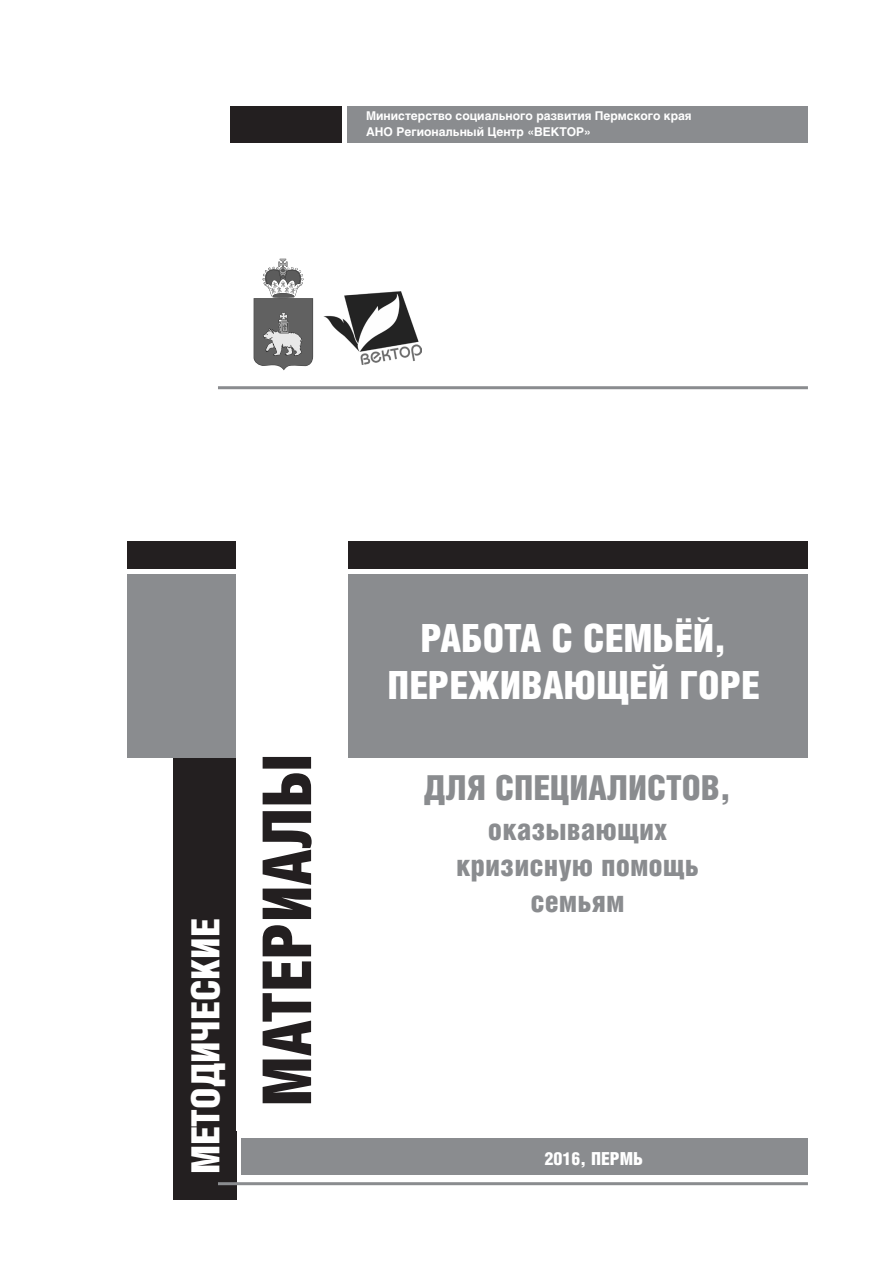
<style>
.page{position:relative;width:893px;height:1263px;background:#fff}
.page>*{position:absolute;margin:0;border:0;box-sizing:border-box;transform-origin:0 0}
.t1{font:900 67.5px "Helios Cond";color:#231f20}
.t2{font:900 39px/46.8px "Helios Cond";color:#fff;text-align:center}
.t3{font:900 34.5px "Helios Cond";color:#8a8c8f}
.t4{font:900 30px/36px "Helios Cond";color:#8a8c8f;text-align:center}
.t5{font:900 18px "Helios Cond";color:#fff}
.t6{font:700 12px/16.5px "Helios";color:#fff}
</style>
<div class="page">
<img style="left:323px;top:292px;width:98px;height:73px">
<svg style="left:254px;top:259px;width:59px;height:111px"></svg>
<hr style="left:218px;top:386px;width:590px;height:3px;background:#8a8c8f">
<div style="left:173px;top:626px;width:63px;height:573px;background:#231f20"></div>
<div style="left:128px;top:541px;width:680px;height:28px;background:#231f20"></div>
<div style="left:241px;top:1137px;width:567px;height:37px;background:#8a8c8f"></div>
<div style="left:128px;top:574px;width:680px;height:184px;background:#8a8c8f"></div>
<div style="left:236px;top:514px;width:111px;height:617px;background:#fff"></div>
<hr style="left:218px;top:1182px;width:590px;height:3px;background:#8a8c8f">
<div style="left:230px;top:106px;width:112px;height:37px;background:#231f20"></div>
<div style="left:347px;top:106px;width:461px;height:37px;background:#8a8c8f"></div>
<p class="t6" style="left:366px;top:107px;width:327px">Министерство социального развития Пермского края<br>АНО Региональный Центр «ВеКтор »</p>
<h2 class="t2" style="left:182px;top:1174px;width:254px;rotate:-90deg">МЕТОДИЧЕСКИЕ</h2>
<h1 class="t1" style="left:248px;top:1106px;width:355px;rotate:-90deg">МАТЕРИАЛЫ</h1>
<h2 class="t2" style="left:388px;top:614px;width:374px">работа с семьёй, переживающей горе</h2>
<h3 class="t3" style="left:424px;top:767px;width:223px">ДЛЯ СПЕЦИАЛИСТОВ</h3>
<h3 class="t3" style="left:720px;top:767px;width:13px">,</h3>
<h3 class="t4" style="left:456px;top:810px;width:245px">оказывающих кризисную помощь семьям</h3>
<h3 class="t5" style="left:545px;top:1148px;width:100px">2016, Пермь</h3>
</div>
